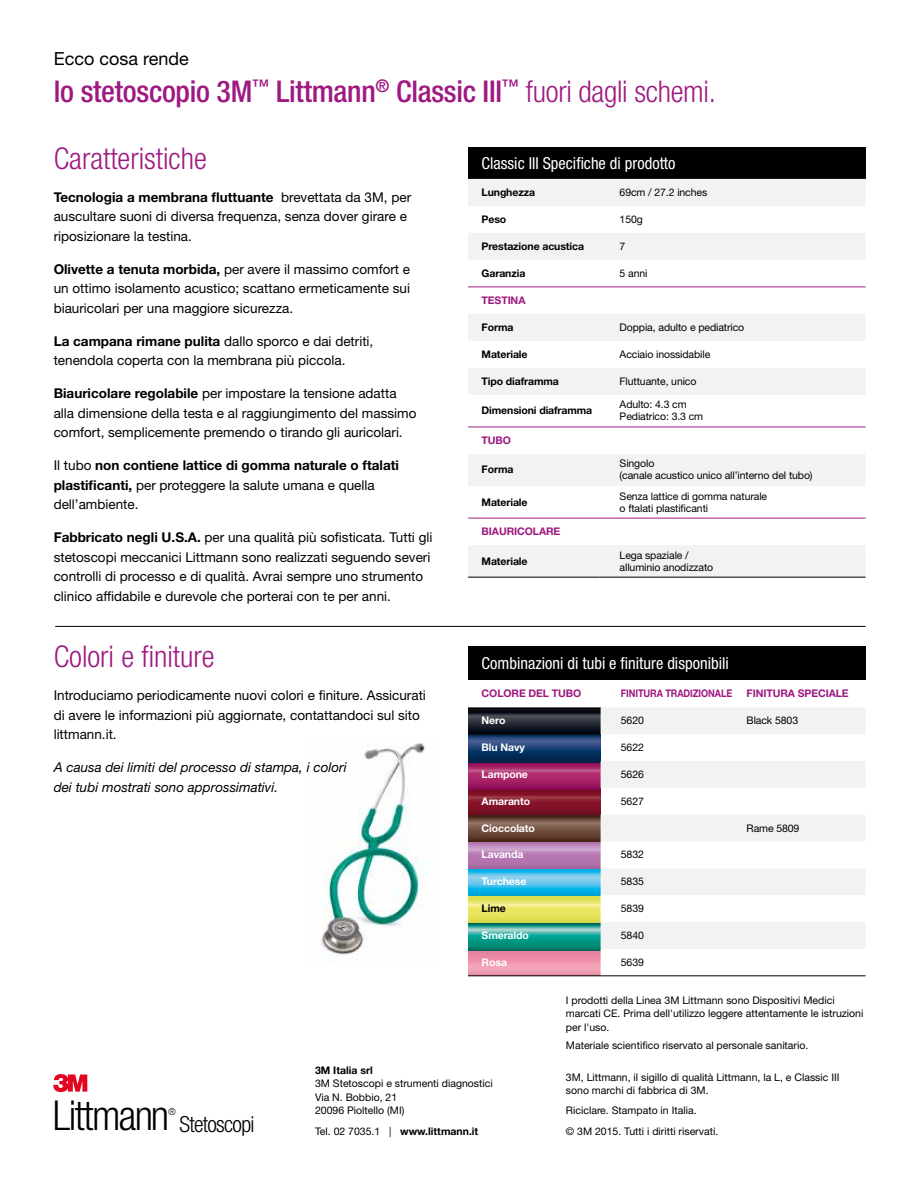
<style>
.page{position:relative;width:918px;height:1188px;background:#fff}
.page>*{position:absolute;margin:0;border:0;box-sizing:border-box;transform-origin:0 0}
.t1{font:300 condensed 41.4px "Helvetica Neue LT Std";letter-spacing:-.04em;color:#000}
.t2{font:500 condensed 30px "Helvetica Neue LT Std";letter-spacing:-.01em;color:#9e1981}
.t3{font:300 condensed 30px "Helvetica Neue LT Std";color:#9e1981}
.t4{font:300 condensed 22.2px "Helvetica Neue LT Std";letter-spacing:-.03em;color:#000}
.t5{font:18px "Helvetica Neue LT Std";color:#000}
.t6{font:condensed 16.5px "Helvetica Neue LT Std";color:#fff}
.t7{font:13.5px/19.5px "Helvetica Neue LT Std";color:#000}
.t8{font:700 13.5px/19.5px "Helvetica Neue LT Std";color:#000}
.t9{font:italic 13.5px/19.5px "Helvetica Neue LT Std";color:#000}
.t10{font:10.5px/13.5px "Helvetica Neue LT Std";color:#000}
.t11{font:700 10.5px "Helvetica Neue LT Std";letter-spacing:-.01em;color:#000}
.t12{font:700 10.5px "Helvetica Neue LT Std";letter-spacing:-.01em;color:#fff}
.t13{font:700 10.5px "Helvetica Neue LT Std";letter-spacing:-.01em;color:#9e1981}
.t14{font:700 10.5px "Helvetica Neue LT Std";letter-spacing:-.01em;color:#9e1981;scale:.87 1}
.t15{font:300 condensed 9.6px "Helvetica Neue LT Std";color:#000}
.s1{font-weight:300}
.s2{font-weight:700}
.s3{font-weight:400}
</style>
<div class="page">
<svg style="left:53px;top:1074px;width:34px;height:18px"></svg>
<div style="left:468px;top:147px;width:398px;height:32px;background:#000"></div>
<svg style="left:468px;top:179px;width:398px;height:398px;fill:#f2f2f2"></svg>
<svg style="left:468px;top:288px;width:398px;height:257px"></svg>
<hr style="left:468px;top:577px;width:131px;height:1px;background:#000">
<hr style="left:599px;top:577px;width:267px;height:1px;background:#000">
<hr style="left:468px;top:287px;width:131px;height:1px;background:#9e1981">
<hr style="left:599px;top:287px;width:267px;height:1px;background:#9e1981">
<hr style="left:468px;top:427px;width:131px;height:1px;background:#9e1981">
<hr style="left:599px;top:427px;width:267px;height:1px;background:#9e1981">
<hr style="left:468px;top:518px;width:131px;height:1px;background:#9e1981">
<hr style="left:599px;top:518px;width:267px;height:1px;background:#9e1981">
<div style="left:468px;top:647px;width:398px;height:33px;background:#000"></div>
<svg style="left:468px;top:707px;width:133px;height:268px;background:#756b75"></svg>
<svg style="left:601px;top:708px;width:264px;height:241px;fill:#f2f2f2"></svg>
<svg style="left:601px;top:842px;width:264px;height:80px"></svg>
<hr style="left:468px;top:975px;width:133px;height:1px;background:#000">
<hr style="left:601px;top:975px;width:132px;height:1px;background:#000">
<hr style="left:733px;top:975px;width:133px;height:1px;background:#000">
<img style="left:321px;top:743px;width:106px;height:213px">
<hr style="left:55px;top:626px;width:811px;height:1px;background:#000">
<h3 class="t5" style="left:54px;top:48px;width:137px">Ecco cosa rende</h3>
<h2 class="t2" style="left:54px;top:74px;width:663px">lo stetoscopio 3M<sup>™</sup> Littmann<sup>®</sup> Classic III<sup>™</sup> <span class="s1">fuori dagli schemi.</span></h2>
<h2 class="t3" style="left:54px;top:141px;width:155px">Caratteristiche</h2>
<p class="t7" style="left:54px;top:187px;width:359px"><span class="s2">Tecnologia a membrana fluttuante</span> brevettata da 3M, per auscultare suoni di diversa frequenza, senza dover girare e riposizionare la testina.</p>
<p class="t7" style="left:54px;top:259px;width:358px;text-align:justify"><span class="s2">Olivette a tenuta morbida,</span> per avere il massimo comfort e un ottimo isolamento acustico; scattano ermeticamente sui biauricolari per una maggiore sicurezza.</p>
<p class="t7" style="left:54px;top:331px;width:321px"><span class="s2">La campana rimane pulita</span> dallo sporco e dai detriti, tenendola coperta con la membrana più piccola.</p>
<p class="t7" style="left:54px;top:384px;width:364px"><span class="s2">Biauricolare regolabile</span> per impostare la tensione adatta alla dimensione della testa e al raggiungimento del massimo comfort, semplicemente premendo o tirando gli auricolari.</p>
<p class="t8" style="left:54px;top:455px;width:347px"><span class="s3">Il tubo</span> non contiene lattice di gomma naturale o ftalati plastificanti, <span class="s3">per proteggere la salute umana e quella dell’ambiente.</span></p>
<p class="t7" style="left:54px;top:527px;width:380px"><span class="s2">Fabbricato negli U.S.A.</span> per una qualità più sofisticata. Tutti gli stetoscopi meccanici Littmann sono realizzati seguendo severi controlli di processo e di qualità. Avrai sempre uno strumento clinico affidabile e durevole che porterai con te per anni.</p>
<h2 class="t3" style="left:54px;top:639px;width:162px">Colori e finiture</h2>
<p class="t7" style="left:54px;top:685px;width:374px">Introduciamo periodicamente nuovi colori e finiture. Assicurati di avere le informazioni più aggiornate, contattandoci sul sito littmann.it.</p>
<p class="t9" style="left:54px;top:757px;width:295px">A causa dei limiti del processo di stampa, i colori dei tubi mostrati sono approssimativi.</p>
<p class="t6" style="left:482px;top:153px;width:195px">Classic III Specifiche di prodotto</p>
<p class="t11" style="left:482px;top:186px;width:55px">Lunghezza</p>
<p class="t10" style="left:620px;top:185px;width:89px">69cm / 27.2 inches</p>
<p class="t11" style="left:482px;top:213px;width:26px">Peso</p>
<p class="t10" style="left:620px;top:212px;width:25px">150g</p>
<p class="t11" style="left:482px;top:240px;width:104px">Prestazione acustica</p>
<p class="t10" style="left:620px;top:239px;width:7px">7</p>
<p class="t11" style="left:482px;top:267px;width:45px">Garanzia</p>
<p class="t10" style="left:620px;top:266px;width:29px">5 anni</p>
<p class="t13" style="left:482px;top:294px;width:44px">Testi na</p>
<p class="t11" style="left:482px;top:321px;width:33px">Forma</p>
<p class="t10" style="left:620px;top:320px;width:126px">Doppia, adulto e pediatrico</p>
<p class="t11" style="left:482px;top:348px;width:47px">Materiale</p>
<p class="t10" style="left:620px;top:347px;width:92px">Acciaio inossidabile</p>
<p class="t11" style="left:482px;top:375px;width:79px">Tipo diaframma</p>
<p class="t10" style="left:620px;top:374px;width:78px">Fluttuante, unico</p>
<p class="t11" style="left:482px;top:404px;width:112px">Dimensioni diaframma</p>
<p class="t10" style="left:620px;top:399px;width:85px;line-height:12px">Adulto: 4.3 cm<br>Pediatrico: 3.3 cm</p>
<p class="t13" style="left:482px;top:434px;width:15px">Tubo</p>
<p class="t11" style="left:482px;top:463px;width:33px">Forma</p>
<p class="t10" style="left:620px;top:458px;width:195px;line-height:12px">Singolo<br>(canale acustico unico all’interno del tubo)</p>
<p class="t11" style="left:482px;top:495px;width:47px">Materiale</p>
<p class="t10" style="left:620px;top:490px;width:149px;line-height:12px">Senza lattice di gomma naturale o ftalati plastificanti</p>
<p class="t13" style="left:482px;top:525px;width:52px">Biauricola</p>
<p class="t13" style="left:546px;top:525px;width:16px">re</p>
<p class="t11" style="left:482px;top:554px;width:47px">Materiale</p>
<p class="t10" style="left:620px;top:549px;width:95px;line-height:12px">Lega spaziale / alluminio anodizzato</p>
<p class="t6" style="left:482px;top:654px;width:249px">Combinazioni di tubi e finiture disponibili</p>
<p class="t13" style="left:482px;top:687px;width:9px">Colo</p>
<p class="t13" style="left:512px;top:687px;width:49px">re del tubo</p>
<p class="t14" style="left:621px;top:687px;width:130px">Finitu ra tradizionale</p>
<p class="t13" style="left:747px;top:687px;width:104px">Finitu ra speciale</p>
<p class="t12" style="left:482px;top:714px;width:25px">Nero</p>
<p class="t10" style="left:621px;top:714px;width:25px">5620</p>
<p class="t10" style="left:747px;top:714px;width:53px">Black 5803</p>
<p class="t12" style="left:482px;top:741px;width:45px">Blu Navy</p>
<p class="t10" style="left:621px;top:741px;width:25px">5622</p>
<p class="t12" style="left:482px;top:768px;width:48px">Lampone</p>
<p class="t10" style="left:621px;top:767px;width:25px">5626</p>
<p class="t12" style="left:482px;top:795px;width:50px">Amaranto</p>
<p class="t10" style="left:621px;top:794px;width:25px">5627</p>
<p class="t12" style="left:482px;top:821px;width:55px">Cioccolato</p>
<p class="t10" style="left:747px;top:821px;width:54px">Rame 5809</p>
<p class="t12" style="left:482px;top:848px;width:43px">Lavanda</p>
<p class="t10" style="left:621px;top:848px;width:25px">5832</p>
<p class="t12" style="left:482px;top:875px;width:46px">Turchese</p>
<p class="t10" style="left:621px;top:875px;width:25px">5835</p>
<p class="t11" style="left:482px;top:902px;width:26px">Lime</p>
<p class="t10" style="left:621px;top:902px;width:25px">5839</p>
<p class="t12" style="left:482px;top:929px;width:49px">Smeraldo</p>
<p class="t10" style="left:621px;top:928px;width:25px">5840</p>
<p class="t12" style="left:482px;top:956px;width:27px">Rosa</p>
<p class="t10" style="left:621px;top:955px;width:25px">5639</p>
<p class="t10" style="left:566px;top:993px;width:299px">I prodotti della Linea 3M Littmann sono Dispositivi Medici marcati CE. Prima dell'utilizzo leggere attentamente le istruzioni per l'uso.</p>
<p class="t10" style="left:566px;top:1038px;width:244px">Materiale scientifico riservato al personale sanitario.</p>
<h1 class="t1" style="left:53px;top:1092px;width:118px">Littmann</h1>
<p class="t15" style="left:168px;top:1106px;width:9px">®</p>
<h3 class="t4" style="left:179px;top:1111px;width:77px">Stetoscopi</h3>
<p class="t11" style="left:315px;top:1064px;width:59px">3M Italia srl</p>
<p class="t10" style="left:315px;top:1077px;width:179px">3M Stetoscopi e strumenti diagnostici<br>Via N. Bobbio, 21<br>20096 Pioltello (MI)</p>
<p class="t11" style="left:315px;top:1124px;width:165px"><span class="s3">Tel. 02 7035.1 |</span> www.littmann.it</p>
<p class="t10" style="left:566px;top:1070px;width:275px">3M, Littmann, il sigillo di qualità Littmann, la L, e Classic III sono marchi di fabbrica di 3M.</p>
<p class="t10" style="left:566px;top:1100px;width:154px;line-height:20.2px">Riciclare. Stampato in Italia.<br>© 3M 2015. Tutti i diritti riservati.</p>
</div>
